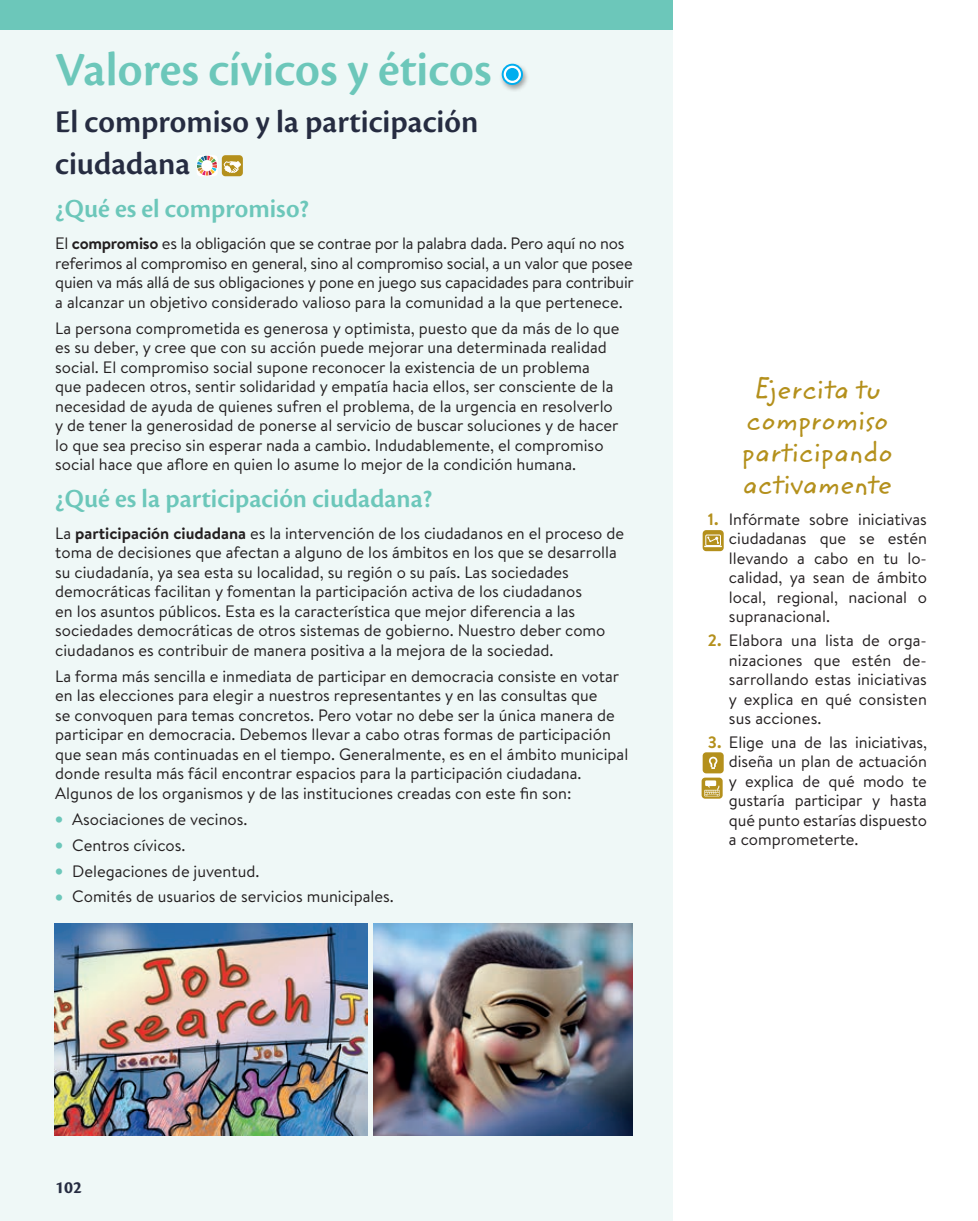
<style>
.page{position:relative;width:978px;height:1221px;background:#fff}
.page>*{position:absolute;margin:0;border:0;box-sizing:border-box;transform-origin:0 0}
.t1{font:49.5px "Cronos Pro Semibold Subh";color:#6cc7ba}
._02_Apartado{font:33px/42px "Cronos Pro Semibold Subh";color:#262c41}
._02_Cabecera_lateral{font:28.5px/31.5px "Zemke Hand ITC Std";color:#b4901c;text-align:center}
._02_subepigrafe{font:27px "Cronos Pro Semibold Subh";color:#6cc7ba}
.t2{font:700 18px "Cronos Pro";color:#262c41}
._02_Texto{font:16.5px/19.5px "Brandon Text";color:#231f20}
._02_Texto_lateral{font:16.5px/19.5px "Brandon Text";color:#231f20;text-align:justify}
.s1{font-weight:700}
.s2{color:#6cc7ba}
.s3{font-weight:700;color:#b4901c}
</style>
<div class="page">
<div style="left:0;top:0;width:978px;height:1220px;background:#eff8f7"></div>
<div style="left:0;top:0;width:978px;height:30px;background:#6cc7ba"></div>
<div style="left:499px;top:62px;width:30px;height:30px;background:#231f20;opacity:.4"></div>
<svg style="left:503px;top:65px;width:19px;height:19px"></svg>
<div style="left:502px;top:64px;width:21px;height:21px;border:2px solid #00aeef;border-radius:50%"></div>
<div style="left:507px;top:69px;width:11px;height:11px;background:#00aeef;border-radius:50%"></div>
<div style="left:506px;top:68px;width:13px;height:13px;border:2px solid #00aeef;border-radius:50%"></div>
<div style="left:197px;top:155px;width:21px;height:21px;background:#fff;border-radius:4px"></div>
<svg style="left:197px;top:156px;width:20px;height:20px"></svg>
<div style="left:222px;top:155px;width:21px;height:21px;background:#b4901c;border-radius:4px"></div>
<svg style="left:224px;top:161px;width:17px;height:12px"></svg>
<img style="left:54px;top:923px;width:313px;height:212px">
<img style="left:373px;top:923px;width:259px;height:212px">
<div style="left:674px;top:0;width:304px;height:1220px;background:#fff"></div>
<div style="left:703px;top:530px;width:21px;height:21px;background:#b4901c;border-radius:4px"></div>
<div style="left:705px;top:534px;width:16px;height:12px;border:1px solid #fff"></div>
<svg style="left:704px;top:536px;width:18px;height:11px"></svg>
<div style="left:703px;top:752px;width:21px;height:21px;background:#b4901c;border-radius:4px"></div>
<svg style="left:709px;top:756px;width:8px;height:13px"></svg>
<svg style="left:702px;top:777px;width:21px;height:21px"></svg>
<svg style="left:704px;top:789px;width:15px;height:7px"></svg>
<div style="left:705px;top:780px;width:11px;height:6px;background:#fff"></div>
<svg style="left:705px;top:785px;width:15px;height:10px"></svg>
<p class="t1" style="left:55px;top:41px;width:438px">Valores cívicos y éticos</p>
<p class="_02_Apartado" style="left:55px;top:101px;width:425px">El compromiso y la participación ciudadana</p>
<p class="_02_subepigrafe" style="left:55px;top:193px;width:255px">¿Qué es el compromiso?</p>
<p class="_02_Texto" style="left:55px;top:233px;width:580px">El <span class="s1">compromiso</span> es la obligación que se contrae por la palabra dada. Pero aquí no nos referimos al compromiso en general, sino al compromiso social, a un valor que posee quien va más allá de sus obligaciones y pone en juego sus capacidades para contribuir a alcanzar un objetivo considerado valioso para la comunidad a la que pertenece.</p>
<p class="_02_Texto" style="left:55px;top:317px;width:566px">La persona comprometida es generosa y optimista, puesto que da más de lo que es su deber, y cree que con su acción puede mejorar una determinada realidad social. El compromiso social supone reconocer la existencia de un problema que padecen otros, sentir solidaridad y empatía hacia ellos, ser consciente de la necesidad de ayuda de quienes sufren el problema, de la urgencia en resolverlo y de tener la generosidad de ponerse al servicio de buscar soluciones y de hacer lo que sea preciso sin esperar nada a cambio. Indudablemente, el compromiso social hace que aflore en quien lo asume lo mejor de la condición humana.</p>
<p class="_02_subepigrafe" style="left:55px;top:482px;width:379px">¿Qué es la participación ciudadana?</p>
<p class="_02_Texto" style="left:55px;top:523px;width:570px">La <span class="s1">participación ciudadana</span> es la intervención de los ciudadanos en el proceso de toma de decisiones que afectan a alguno de los ámbitos en los que se desarrolla su ciudadanía, ya sea esta su localidad, su región o su país. Las sociedades democráticas facilitan y fomentan la participación activa de los ciudadanos<br>en los asuntos públicos. Esta es la característica que mejor diferencia a las sociedades democráticas de otros sistemas de gobierno. Nuestro deber como ciudadanos es contribuir de manera positiva a la mejora de la sociedad.</p>
<p class="_02_Texto" style="left:55px;top:665px;width:575px">La forma más sencilla e inmediata de participar en democracia consiste en votar en las elecciones para elegir a nuestros representantes y en las consultas que<br>se convoquen para temas concretos. Pero votar no debe ser la única manera de participar en democracia. Debemos llevar a cabo otras formas de participación que sean más continuadas en el tiempo. Generalmente, es en el ámbito municipal donde resulta más fácil encontrar espacios para la participación ciudadana.<br>Algunos de los organismos y de las instituciones creadas con este fin son:</p>
<p class="_02_Texto" style="left:55px;top:808px;width:194px"><span class="s2">•</span> Asociaciones de vecinos.</p>
<p class="_02_Texto" style="left:55px;top:834px;width:132px"><span class="s2">•</span> Centros cívicos.</p>
<p class="_02_Texto" style="left:55px;top:860px;width:206px"><span class="s2">•</span> Delegaciones de juventud.</p>
<p class="_02_Texto" style="left:55px;top:886px;width:340px"><span class="s2">•</span> Comités de usuarios de servicios municipales.</p>
<p class="_02_Cabecera_lateral" style="left:742px;top:374px;width:153px">Ejercita tu compromiso participando activamente</p>
<p class="_02_Texto_lateral" style="left:729px;top:508px;width:199px;text-indent:-21px"><span class="s3">1.</span> Infórmate sobre iniciativas ciudadanas que se estén llevando a cabo en tu lo&shy;calidad, ya sean de ámbito local, regional, nacional o supranacional.</p>
<p class="_02_Texto_lateral" style="left:729px;top:630px;width:199px;text-align:left;text-indent:-21px"><span class="s3">2.</span> Elabora una lista de orga&shy;nizaciones que estén de&shy;sarrollando estas iniciativas y explica en qué consisten sus acciones.</p>
<p class="_02_Texto_lateral" style="left:729px;top:731px;width:200px;text-indent:-21px"><span class="s3">3.</span> Elige una de las iniciativas, diseña un plan de actuación y explica de qué modo te gustaría participar y hasta qué punto estarías dispuesto a comprometerte.</p>
<p class="t2" style="left:55px;top:1176px;width:28px">102</p>
</div>
